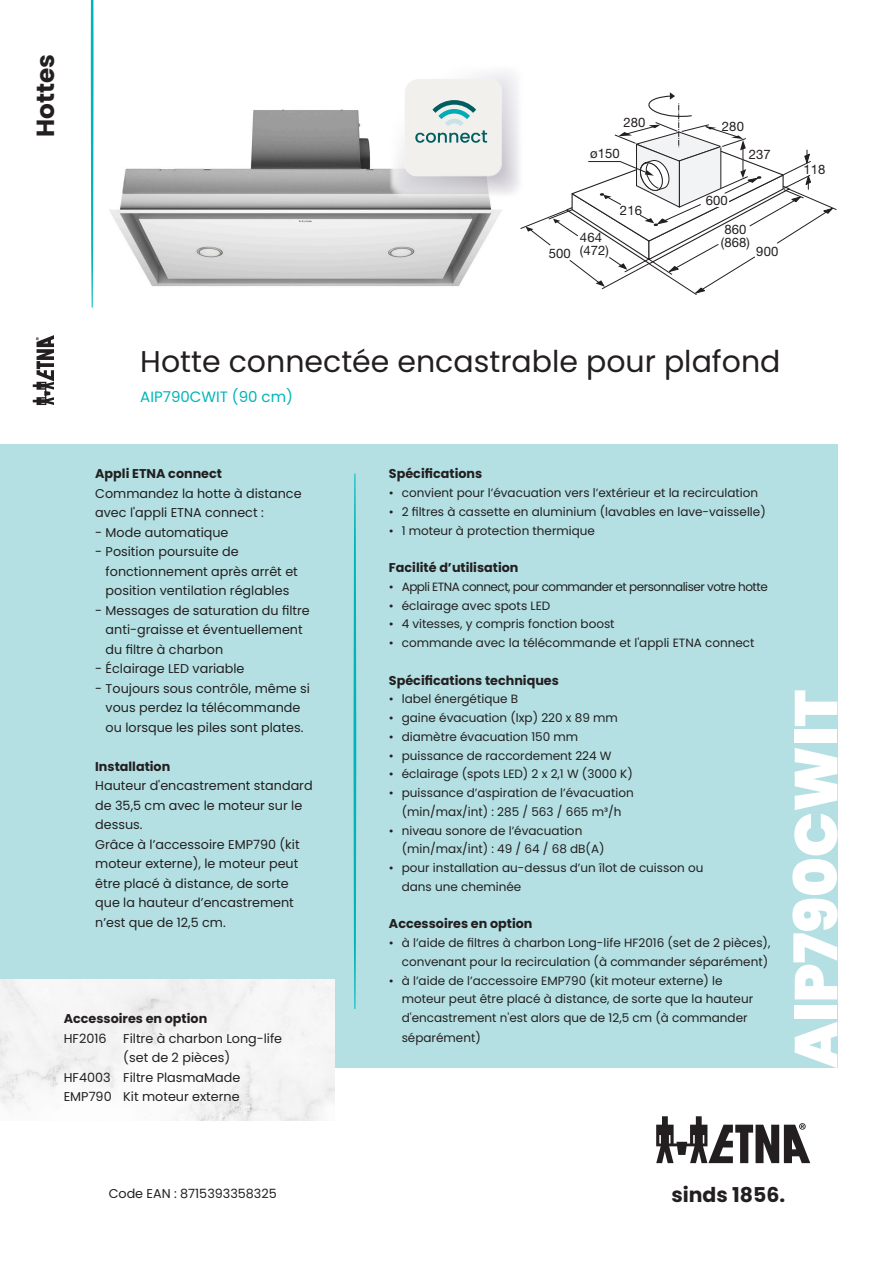
<style>
.page{position:relative;width:893px;height:1263px;background:#fff}
.page>*{position:absolute;margin:0;border:0;box-sizing:border-box;transform-origin:0 0}
.Typenummer_wit{font:900 60px "Poppins";color:#fff}
.Commerciële_naam{font:30px "Poppins";color:#231f20}
.t1{font:700 24.75px "Poppins";color:#231f20}
.t2{font:700 20.4px "Poppins";color:#231f20}
.Typenummer___afmetin{font:15px "Poppins";color:#00b5b8}
.t3{font:13.05px/13px "Helvetica Neue LT Std";letter-spacing:.01em;color:#231f20}
.USP{font:12.75px/19.5px "Poppins";color:#231f20}
.producttekst_tussenk{font:700 12.75px "Poppins";color:#231f20}
.Optionele_accessoire{font:12.75px/19.5px "Poppins";color:#231f20}
.t4{font:12px/18.8px "Poppins";color:#231f20}
.t5{font:12px "Poppins";letter-spacing:-.04em;color:#231f20}
</style>
<div class="page">
<div style="left:0;top:444px;width:838px;height:623px;background:#b4e0e3"></div>
<svg style="left:91px;top:0;width:3px;height:308px"></svg>
<svg style="left:33px;top:335px;width:21px;height:70px"></svg>
<svg style="left:656px;top:1116px;width:154px;height:47px"></svg>
<div style="left:0;top:979px;width:334px;height:141px;background:#f5f5f5"></div>
<svg style="left:354px;top:474px;width:2px;height:535px"></svg>
<img style="left:109px;top:109px;width:280px;height:177px">
<svg style="left:389px;top:72px;width:448px;height:223px"></svg>
<h3 class="t1" style="left:31px;top:137px;width:85px;rotate:-90deg">Hottes</h3>
<p class="t3" style="left:623px;top:115px;width:24px">280</p>
<p class="t3" style="left:590px;top:147px;width:31px">ø150</p>
<p class="t3" style="left:549px;top:247px;width:24px">500</p>
<p class="t3" style="left:580px;top:231px;width:31px">464 (472)</p>
<p class="t3" style="left:620px;top:203px;width:24px">216</p>
<p class="t3" style="left:722px;top:119px;width:24px">280</p>
<p class="t3" style="left:706px;top:193px;width:24px">600</p>
<p class="t3" style="left:749px;top:148px;width:24px">237</p>
<p class="t3" style="left:721px;top:222px;width:31px">860 (868)</p>
<p class="t3" style="left:756px;top:244px;width:24px">900</p>
<p class="t3" style="left:803px;top:162px;width:24px">118</p>
<p class="Commerciële_naam" style="left:140px;top:344px;width:642px">Hotte connectée encastrable pour plafond</p>
<p class="Typenummer___afmetin" style="left:140px;top:388px;width:154px">AIP790CWIT (90 cm)</p>
<p class="producttekst_tussenk" style="left:95px;top:466px;width:128px">Appli ETNA connect</p>
<p class="USP" style="left:95px;top:484px;width:208px">Commandez la hotte à distance</p>
<p class="USP" style="left:95px;top:503px;width:170px">avec l'appli ETNA connect :</p>
<p class="USP" style="left:95px;top:523px;width:135px">- Mode automatique</p>
<p class="USP" style="left:106px;top:542px;width:194px;text-indent:-10px">- Position poursuite de fonctionnement après arrêt et position ventilation réglables</p>
<p class="USP" style="left:106px;top:601px;width:206px;text-indent:-10px">- Messages de saturation du filtre anti-graisse et éventuellement du filtre à charbon</p>
<p class="USP" style="left:95px;top:659px;width:151px">- Éclairage LED variable</p>
<p class="USP" style="left:95px;top:679px;width:216px;text-align:center">- Toujours sous contrôle, même si vous perdez la télécommande<br>ou lorsque les piles sont plates.</p>
<p class="producttekst_tussenk" style="left:95px;top:759px;width:77px">Installation</p>
<p class="USP" style="left:95px;top:776px;width:219px">Hauteur d'encastrement standard de 35,5 cm avec le moteur sur le dessus.</p>
<p class="USP" style="left:95px;top:835px;width:206px">Grâce à l’accessoire EMP790 (kit moteur externe), le moteur peut être placé à distance, de sorte que la hauteur d’encastrement n’est que de 12,5 cm.</p>
<p class="producttekst_tussenk" style="left:64px;top:1011px;width:145px">Accessoires en option</p>
<p class="Optionele_accessoire" style="left:64px;top:1029px;width:44px">HF2016</p>
<p class="Optionele_accessoire" style="left:123px;top:1029px;width:160px">Filtre à charbon Long-life (set de 2 pièces)</p>
<p class="Optionele_accessoire" style="left:64px;top:1068px;width:178px">HF4003 Filtre PlasmaMade</p>
<p class="Optionele_accessoire" style="left:64px;top:1087px;width:177px">EMP790 Kit moteur externe</p>
<p class="producttekst_tussenk" style="left:389px;top:466px;width:95px">Spécifications</p>
<p class="t4" style="left:389px;top:484px;width:371px">• convient pour l’évacuation vers l’extérieur et la recirculation</p>
<p class="t4" style="left:389px;top:502px;width:378px">• 2 filtres à cassette en aluminium (lavables en lave-vaisselle)</p>
<p class="t4" style="left:389px;top:521px;width:208px">• 1 moteur à protection thermique</p>
<p class="producttekst_tussenk" style="left:389px;top:560px;width:131px">Facilité d’utilisation</p>
<p class="t5" style="left:389px;top:580px;width:380px">• Appli ETNA connect, pour commander et personnaliser votre hotte</p>
<p class="t4" style="left:389px;top:596px;width:163px">• éclairage avec spots LED</p>
<p class="t4" style="left:389px;top:615px;width:227px">• 4 vitesses, y compris fonction boost</p>
<p class="t4" style="left:389px;top:634px;width:367px">• commande avec la télécommande et l'appli ETNA connect</p>
<p class="producttekst_tussenk" style="left:389px;top:673px;width:171px">Spécifications techniques</p>
<p class="t4" style="left:389px;top:690px;width:131px">• label énergétique B</p>
<p class="t4" style="left:389px;top:709px;width:230px">• gaine évacuation (lxp) 220 x 89 mm</p>
<p class="t4" style="left:389px;top:727px;width:191px">• diamètre évacuation 150 mm</p>
<p class="t4" style="left:389px;top:746px;width:224px">• puissance de raccordement 224 W</p>
<p class="t4" style="left:389px;top:765px;width:245px">• éclairage (spots LED) 2 x 2,1 W (3000 K)</p>
<p class="t4" style="left:389px;top:784px;width:246px;text-align:center">• puissance d’aspiration de l’évacuation (min/max/int) : 285 / 563 / 665 m³/h</p>
<p class="t4" style="left:402px;top:821px;width:204px;text-indent:-13px">• niveau sonore de l’évacuation (min/max/int) : 49 / 64 / 68 dB(A)</p>
<p class="t4" style="left:402px;top:859px;width:303px;text-indent:-13px">• pour installation au-dessus d’un îlot de cuisson ou dans une cheminée</p>
<p class="producttekst_tussenk" style="left:389px;top:916px;width:145px">Accessoires en option</p>
<p class="t4" style="left:389px;top:934px;width:383px;text-align:right">• à l’aide de filtres à charbon Long-life HF2016 (set de 2 pièces), convenant pour la recirculation (à commander séparément)</p>
<p class="t4" style="left:402px;top:971px;width:353px;text-indent:-13px">• à l’aide de l’accessoire EMP790 (kit moteur externe) le moteur peut être placé à distance, de sorte que la hauteur d'encastrement n'est alors que de 12,5 cm (à commander séparément)</p>
<p class="Typenummer_wit" style="left:781px;top:1068px;width:380px;rotate:-90deg">AIP790CWIT</p>
<p class="USP" style="left:109px;top:1183px;width:170px">Code EAN : 8715393358325</p>
<h3 class="t2" style="left:671px;top:1183px;width:115px">sinds 1856.</h3>
</div>
